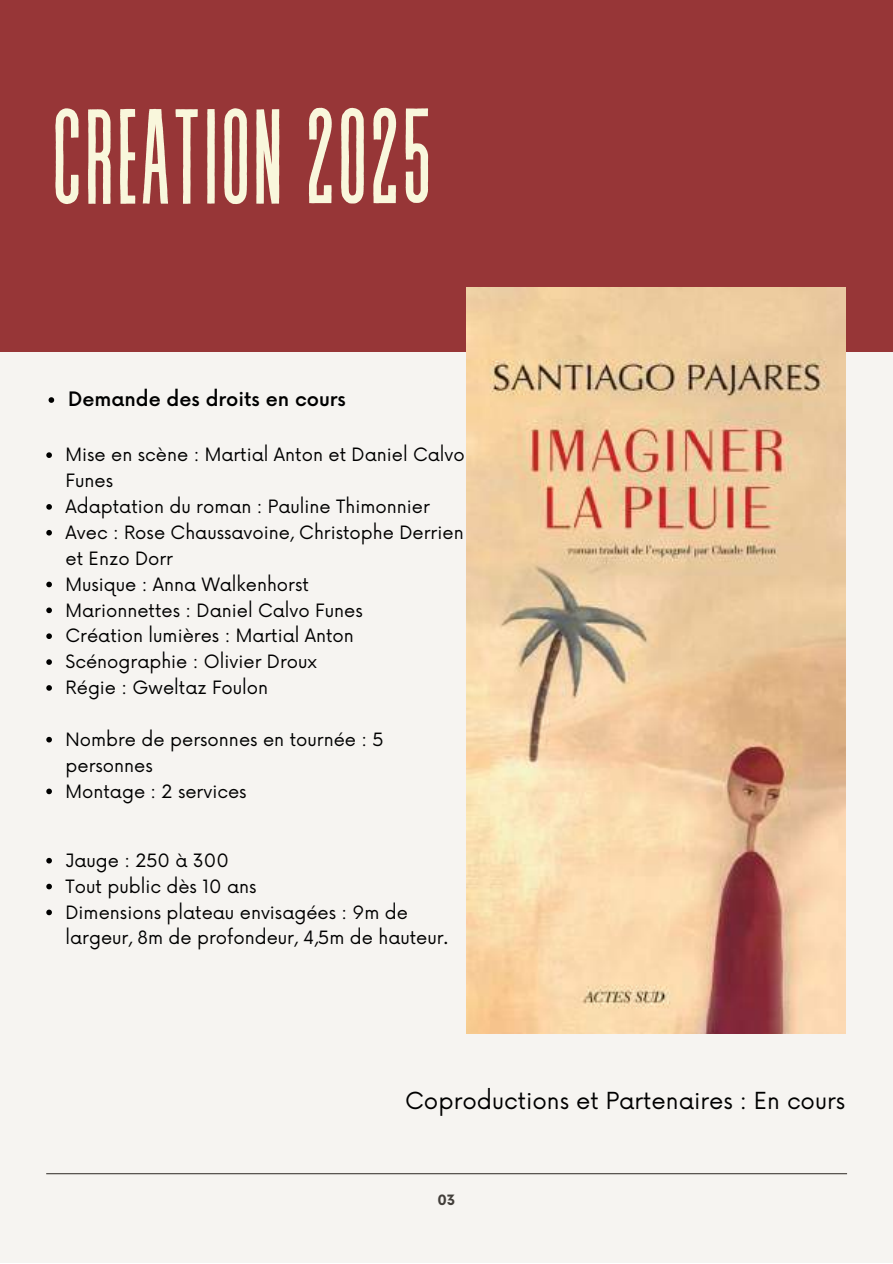
<style>
.page{position:relative;width:893px;height:1264px;background:#fff}
.page>*{position:absolute;margin:0;border:0;box-sizing:border-box;transform-origin:0 0}
.t1{font:134.85px "Revive 80 Tall";color:#f9f7dc}
.t2{font:22.8px "Now";color:#000}
.t3{font:500 19.35px "Now";color:#000}
.t4{font:17.85px/25.8px "Now";color:#000}
.t5{font:700 13.8px "Now";color:#423e3a}
</style>
<div class="page">
<div style="left:0;top:0;width:892px;height:1262px;background:#f6f4f1"></div>
<div style="left:0;top:0;width:892px;height:351px;background:#973637"></div>
<img style="left:466px;top:288px;width:379px;height:745px">
<hr style="left:46px;top:1173px;width:801px;height:1px;background:#423e3a">
<svg style="left:49px;top:397px;width:5px;height:6px"></svg>
<svg style="left:46px;top:452px;width:6px;height:6px"></svg>
<svg style="left:46px;top:504px;width:6px;height:5px"></svg>
<svg style="left:46px;top:530px;width:6px;height:5px"></svg>
<svg style="left:46px;top:581px;width:6px;height:6px"></svg>
<svg style="left:46px;top:607px;width:6px;height:6px"></svg>
<svg style="left:46px;top:633px;width:6px;height:6px"></svg>
<svg style="left:46px;top:659px;width:6px;height:6px"></svg>
<svg style="left:46px;top:685px;width:6px;height:5px"></svg>
<svg style="left:46px;top:737px;width:6px;height:5px"></svg>
<svg style="left:46px;top:788px;width:6px;height:6px"></svg>
<svg style="left:46px;top:857px;width:6px;height:6px"></svg>
<svg style="left:46px;top:883px;width:6px;height:6px"></svg>
<svg style="left:46px;top:909px;width:6px;height:6px"></svg>
<h1 class="t1" style="left:51px;top:88px;width:383px">CREATION 2025</h1>
<p class="t3" style="left:68px;top:389px;width:279px">Demande des droits en cours</p>
<p class="t4" style="left:65px;top:443px;width:400px">Mise en scène : Martial Anton et Daniel Calvo<br>Funes<br>Adaptation du roman : Pauline Thimonnier<br>Avec : Rose Chaussavoine, Christophe Derrien et Enzo Dorr<br>Musique : Anna Walkenhorst<br>Marionnettes : Daniel Calvo Funes<br>Création lumières : Martial Anton<br>Scénographie : Olivier Droux<br>Régie : Gweltaz Foulon</p>
<p class="t4" style="left:65px;top:727px;width:320px">Nombre de personnes en tournée : 5 personnes<br>Montage : 2 services</p>
<p class="t4" style="left:65px;top:848px;width:384px">Jauge : 250 à 300<br>Tout public dès 10 ans<br>Dimensions plateau envisagées : 9m de largeur, 8m de profondeur, 4,5m de hauteur.</p>
<p class="t2" style="left:405px;top:1087px;width:441px">Coproductions et Partenaires : En cours</p>
<p class="t5" style="left:437px;top:1192px;width:20px">03</p>
</div>
